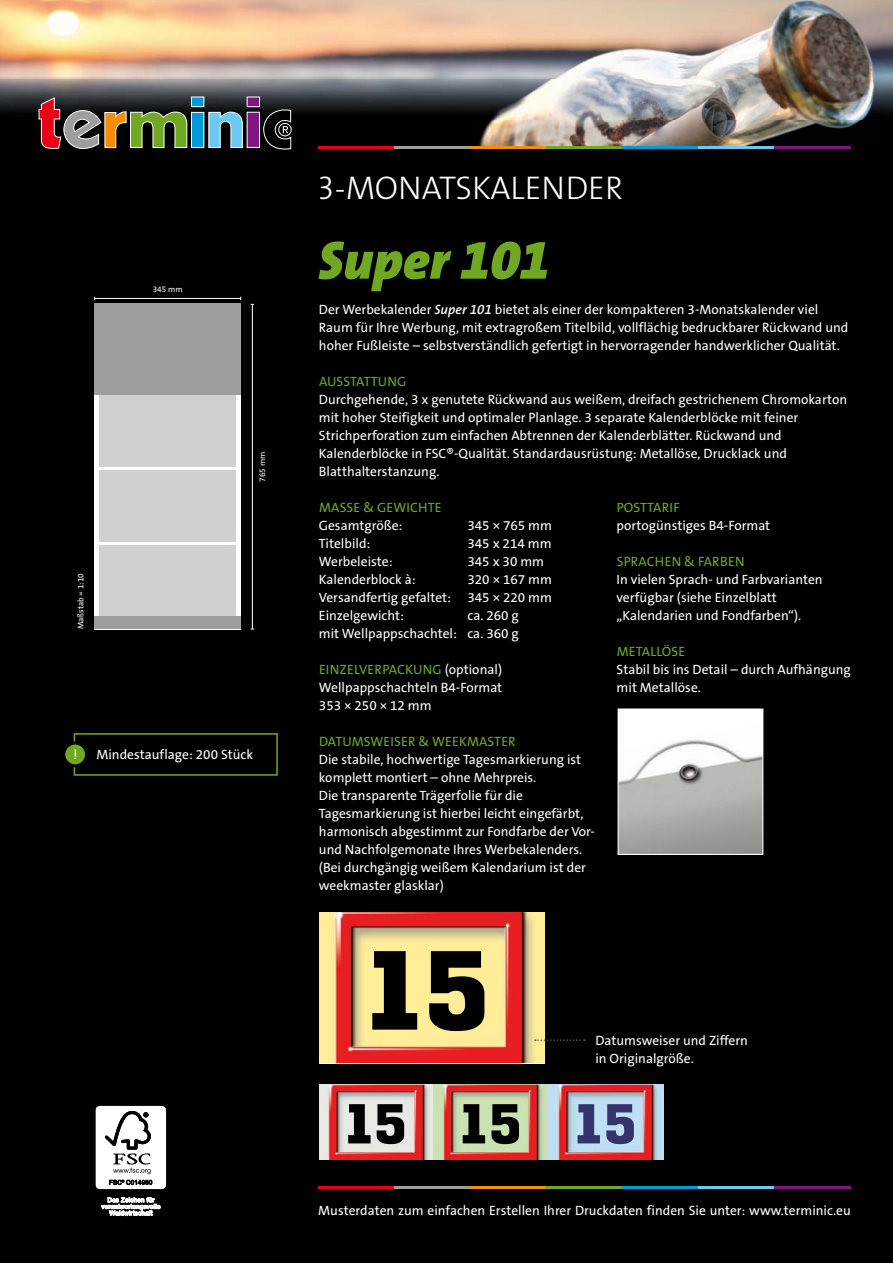
<style>
.page{position:relative;width:893px;height:1263px;background:#fff}
.page>*{position:absolute;margin:0;border:0;box-sizing:border-box;transform-origin:0 0}
.t1{font:italic 900 54px "The Sans";color:#70a822}
.t2{font:33px "The Sans Light Caps";color:#fff}
.t3{font:13.5px/18px "The Sans LT5 Plain";color:#fff}
.t4{font:13.5px "The Sans LT5 Plain";letter-spacing:.01em;color:#70a822}
.t5{font:8.25px "The Sans LT5 Plain";color:#fff}
.s1{font-family:"The Sans Black Expert";font-weight:400}
.s2{font-family:"The Sans";font-weight:600;font-style:italic}
.s3{font-family:"The Sans Semi Bold Expert";font-style:italic}
.s4{color:#70a822}
</style>
<div class="page">
<div style="left:0;top:0;width:893px;height:1262px;background:#000"></div>
<img style="left:0;top:0;width:469px;height:120px">
<img style="left:469px;top:0;width:424px;height:120px">
<img style="left:469px;top:120px;width:392px;height:27px">
<hr style="left:318px;top:147px;width:76px;height:2px;background:#e70016">
<hr style="left:394px;top:147px;width:76px;height:2px;background:#9d9e9e">
<hr style="left:470px;top:147px;width:76px;height:2px;background:#f48e00">
<hr style="left:546px;top:147px;width:77px;height:2px;background:#70a822">
<hr style="left:623px;top:147px;width:76px;height:2px;background:#009bd8">
<hr style="left:699px;top:147px;width:76px;height:2px;background:#6bc9f1">
<hr style="left:775px;top:147px;width:76px;height:2px;background:#7e1780">
<hr style="left:318px;top:1186px;width:76px;height:2px;background:#e70016">
<hr style="left:394px;top:1186px;width:76px;height:2px;background:#9d9e9e">
<hr style="left:470px;top:1186px;width:76px;height:2px;background:#f48e00">
<hr style="left:546px;top:1186px;width:77px;height:2px;background:#70a822">
<hr style="left:623px;top:1186px;width:76px;height:2px;background:#009bd8">
<hr style="left:699px;top:1186px;width:76px;height:2px;background:#6bc9f1">
<hr style="left:775px;top:1186px;width:76px;height:2px;background:#7e1780">
<div style="left:95px;top:1105px;width:72px;height:84px;background:#fff;border-radius:5px"></div>
<div style="left:95px;top:1105px;width:72px;height:85px;border:1px solid #000;border-radius:5px"></div>
<svg style="left:105px;top:1111px;width:47px;height:73px"></svg>
<svg style="left:101px;top:1197px;width:59px;height:19px"></svg>
<div style="left:191px;top:112px;width:13px;height:35px;background:#009bd8"></div>
<div style="left:191px;top:112px;width:13px;height:36px;border:1px solid #fff"></div>
<div style="left:191px;top:97px;width:13px;height:10px;background:#009bd8"></div>
<div style="left:191px;top:96px;width:13px;height:11px;border:1px solid #fff"></div>
<div style="left:247px;top:112px;width:12px;height:35px;background:#7e1780"></div>
<div style="left:247px;top:112px;width:13px;height:36px;border:1px solid #fff"></div>
<div style="left:247px;top:97px;width:12px;height:10px;background:#7e1780"></div>
<div style="left:247px;top:96px;width:13px;height:11px;border:1px solid #fff"></div>
<svg style="left:39px;top:96px;width:149px;height:53px"></svg>
<svg style="left:208px;top:111px;width:35px;height:37px"></svg>
<svg style="left:263px;top:109px;width:29px;height:41px"></svg>
<div style="left:319px;top:912px;width:225px;height:151px;background:#ffed98"></div>
<img style="left:333px;top:912px;width:206px;height:151px">
<hr style="left:95px;top:298px;width:146px;height:1px;background:#fff">
<hr style="left:252px;top:304px;width:1px;height:325px;background:#fff">
<div style="left:548px;top:1084px;width:116px;height:76px;background:#bfdef4"></div>
<img style="left:556px;top:1084px;width:102px;height:76px">
<div style="left:319px;top:1084px;width:114px;height:76px;background:#e8e8e5"></div>
<img style="left:328px;top:1084px;width:101px;height:76px">
<div style="left:433px;top:1084px;width:115px;height:76px;background:#c9e2b1"></div>
<img style="left:443px;top:1084px;width:99px;height:76px">
<svg style="left:535px;top:1039px;width:50px;height:2px"></svg>
<svg style="left:94px;top:395px;width:147px;height:221px;background:#f6f6f6"></svg>
<div style="left:100px;top:395px;width:136px;height:71px;background:#cfd0d0"></div>
<div style="left:100px;top:470px;width:136px;height:71px;background:#cfd0d0"></div>
<div style="left:100px;top:546px;width:136px;height:71px;background:#cfd0d0"></div>
<div style="left:94px;top:304px;width:147px;height:91px;background:#9d9e9e"></div>
<div style="left:94px;top:616px;width:147px;height:13px;background:#9d9e9e"></div>
<div style="left:618px;top:709px;width:145px;height:145px;background:#fff"></div>
<img style="left:620px;top:739px;width:141px;height:113px">
<div style="left:618px;top:708px;width:145px;height:146px;border:1px solid #fff"></div>
<div style="left:74px;top:733px;width:204px;height:42px;border:2px solid #70a822"></div>
<div style="left:64px;top:743px;width:23px;height:23px;background:#70a822;border-radius:50%"></div>
<div style="left:62px;top:741px;width:26px;height:26px;border:3px solid #000;border-radius:50%"></div>
<img style="left:372px;top:951px;width:112px;height:80px">
<img style="left:348px;top:1104px;width:56px;height:40px">
<img style="left:463px;top:1104px;width:56px;height:40px">
<img style="left:578px;top:1104px;width:56px;height:40px">
<p class="t5" style="left:153px;top:285px;width:31px">345 mm</p>
<p class="t5" style="left:77px;top:629px;width:58px;rotate:-90deg">Maßstab = 1:10</p>
<p class="t5" style="left:258px;top:481px;width:31px;rotate:-90deg">765 mm</p>
<p class="t3" style="left:73px;top:746px;width:6px">!</p>
<p class="t3" style="left:96px;top:746px;width:158px">Mindestauflage: 200 Stück</p>
<h2 class="t2" style="left:318px;top:177px;width:307px">3-MONATSKALENDER</h2>
<h1 class="t1" style="left:318px;top:215px;width:233px">Super <span class="s1">101</span></h1>
<p class="t3" style="left:319px;top:301px;width:531px">Der Werbekalender <span class="s2">Super</span> <span class="s3">101</span> bietet als einer der kompakteren 3-Monatskalender viel<br>Raum für Ihre Werbung, mit extragroßem Titelbild, vollflächig bedruckbarer Rückwand und hoher Fußleiste – selbstverständlich gefertigt in hervorragender handwerklicher Qualität.</p>
<p class="t4" style="left:319px;top:375px;width:89px">AUSSTATTUNG</p>
<p class="t3" style="left:319px;top:391px;width:530px">Durchgehende, 3 x genutete Rückwand aus weißem, dreifach gestrichenem Chromokarton mit hoher Steifigkeit und optimaler Planlage. 3 separate Kalenderblöcke mit feiner Strichperforation zum einfachen Abtrennen der Kalenderblätter. Rückwand und Kalenderblöcke in FSC®-Qualität. Standardausrüstung: Metallöse, Drucklack und Blatthalterstanzung.</p>
<p class="t4" style="left:319px;top:501px;width:124px">MASSE &amp; GEWICHTE</p>
<p class="t3" style="left:319px;top:517px;width:85px">Gesamtgröße:</p>
<p class="t3" style="left:467px;top:517px;width:86px">345 × 765 mm</p>
<p class="t3" style="left:319px;top:535px;width:53px">Titelbild:</p>
<p class="t3" style="left:467px;top:535px;width:86px">345 x 214 mm</p>
<p class="t3" style="left:319px;top:553px;width:75px">Werbeleiste:</p>
<p class="t3" style="left:467px;top:553px;width:78px">345 x 30 mm</p>
<p class="t3" style="left:319px;top:571px;width:98px">Kalenderblock à:</p>
<p class="t4" style="left:617px;top:501px;width:65px">POSTTARIF</p>
<p class="t3" style="left:616px;top:517px;width:155px">portogünstiges B4-Format</p>
<p class="t4" style="left:617px;top:555px;width:129px">SPRACHEN &amp; FARBEN</p>
<p class="t3" style="left:616px;top:571px;width:208px">In vielen Sprach- und Farbvarianten verfügbar (siehe Einzelblatt „Kalendarien und Fondfarben“).</p>
<p class="t4" style="left:617px;top:645px;width:70px">METALLÖSE</p>
<p class="t3" style="left:616px;top:661px;width:236px">Stabil bis ins Detail – durch Aufhängung mit Metallöse.</p>
<p class="t3" style="left:319px;top:571px;width:235px;text-align:justify;text-indent:149px">320 × 167 mm Versandfertig gefaltet: 345 × 220 mm Einzelgewicht:</p>
<p class="t3" style="left:319px;top:607px;width:201px;text-align:right">ca. 260 g<br>mit Wellpappschachtel: ca. 360 g</p>
<p class="t3" style="left:319px;top:661px;width:185px;text-align:justify"><span class="s4">EINZELVERPACKUNG</span> (optional)<br>Wellpappschachteln B4-Format 353 × 250 × 12 mm</p>
<p class="t4" style="left:319px;top:735px;width:198px">DATUMSWEISER &amp; WEEKMASTER</p>
<p class="t3" style="left:319px;top:751px;width:278px">Die stabile, hochwertige Tagesmarkierung ist komplett montiert – ohne Mehrpreis.<br>Die transparente Trägerfolie für die Tagesmarkierung ist hierbei leicht eingefärbt, harmonisch abgestimmt zur Fondfarbe der Vor&shy;und Nachfolgemonate Ihres Werbekalenders. (Bei durchgängig weißem Kalendarium ist der weekmaster glasklar)</p>
<p class="t3" style="left:595px;top:1032px;width:154px">Datumsweiser und Ziffern in Originalgröße.</p>
<p class="t3" style="left:318px;top:1202px;width:534px">Musterdaten zum einfachen Erstellen Ihrer Druckdaten finden Sie unter: www.terminic.eu</p>
</div>
